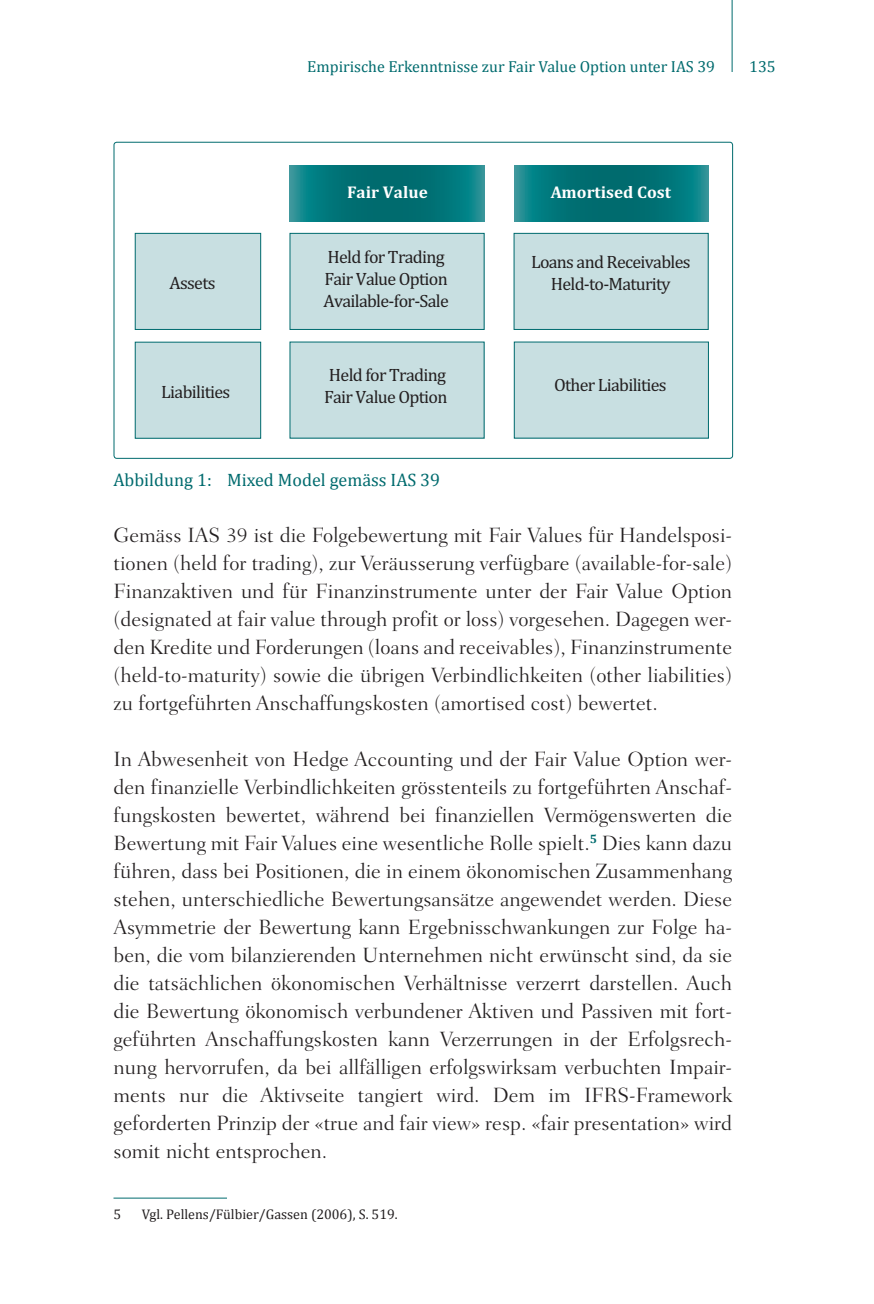
<style>
.page{position:relative;width:874px;height:1304px;background:#fff}
.page>*{position:absolute;margin:0;border:0;box-sizing:border-box;transform-origin:0 0}
.t1{font:300 21px/28px "Fairfield LT";color:#231f20;text-align:justify}
.t2{font:18px/21.6px "Cambria";letter-spacing:-.04em;color:#231f20}
.t3{font:18px "Cambria";color:#006b6e}
.t4{font:700 17.2px "Cambria";color:#fff}
.t5{font:16px "Cambria";color:#006b6e}
.t6{font:14px "Cambria";color:#231f20}
</style>
<div class="page">
<hr style="left:731px;top:0;width:1px;height:72px;background:#006b6e">
<div style="left:135px;top:342px;width:125px;height:96px;background:#c8dfe1"></div>
<div style="left:135px;top:342px;width:126px;height:97px;border:1px solid #006b6e"></div>
<div style="left:135px;top:233px;width:125px;height:96px;background:#c8dfe1"></div>
<div style="left:135px;top:233px;width:126px;height:97px;border:1px solid #006b6e"></div>
<div style="left:290px;top:233px;width:194px;height:96px;background:#c8dfe1"></div>
<div style="left:289px;top:233px;width:195px;height:97px;border:1px solid #006b6e"></div>
<svg style="left:290px;top:165px;width:194px;height:56px;background:#05767a"></svg>
<svg style="left:514px;top:165px;width:194px;height:56px;background:#05767a"></svg>
<div style="left:290px;top:342px;width:194px;height:96px;background:#c8dfe1"></div>
<div style="left:514px;top:342px;width:194px;height:96px;background:#c8dfe1"></div>
<div style="left:514px;top:233px;width:193px;height:96px;background:#c8dfe1"></div>
<div style="left:513px;top:233px;width:195px;height:97px;border:1px solid #006b6e"></div>
<hr style="left:113px;top:1198px;width:114px;height:1px;background:#006b6e">
<p class="t5" style="left:307px;top:57px;width:409px">Empirische Erkenntnisse zur Fair Value Option unter IAS 39</p>
<p class="t5" style="left:748px;top:57px;width:28px">135</p>
<p class="t2" style="left:169px;top:274px;width:47px">Assets</p>
<p class="t2" style="left:161px;top:383px;width:70px">Liabilities</p>
<p class="t4" style="left:347px;top:182px;width:82px">Fair Value</p>
<p class="t4" style="left:550px;top:182px;width:121px">Amortised Cost</p>
<p class="t2" style="left:323px;top:248px;width:127px">Held for Trading<br>Fair Value Option<br>Available-for-Sale</p>
<p class="t2" style="left:530px;top:253px;width:161px;text-align:center">Loans and Receivables<br>Held-to-Maturity</p>
<p class="t2" style="left:324px;top:366px;width:125px">Held for Trading<br>Fair Value Option</p>
<p class="t2" style="left:553px;top:376px;width:114px">Other Liabilities</p>
<p class="t3" style="left:113px;top:469px;width:328px">Abbildung 1: Mixed Model gemäss IAS 39</p>
<p class="t1" style="left:113px;top:522px;width:619px">Gemäss IAS 39 ist die Folgebewertung mit Fair Values für Handelsposi&shy;tionen (held for trading), zur Veräusserung verfügbare (available-for-sale)<br>Finanzaktiven und für Finanzinstrumente unter der Fair Value Option (designated at fair value through profit or loss) vorgesehen. Dagegen wer&shy;den Kredite und Forderungen (loans and receivables), Finanzinstrumente (held-to-maturity) sowie die übrigen Verbindlichkeiten (other liabilities) zu fortgeführten Anschaffungskosten (amortised cost) bewertet.</p>
<p class="t1" style="left:113px;top:746px;width:620px">In Abwesenheit von Hedge Accounting und der Fair Value Option wer&shy;den finanzielle Verbindlichkeiten grösstenteils zu fortgeführten Anschaf&shy;fungskosten bewertet, während bei finanziellen Vermögenswerten die Bewertung mit Fair Values eine wesentliche Rolle spielt.<sup>5</sup> Dies kann dazu führen, dass bei Positionen, die in einem ökonomischen Zusammenhang stehen, unterschiedliche Bewertungsansätze angewendet werden. Diese Asymmetrie der Bewertung kann Ergebnisschwankungen zur Folge ha&shy;ben, die vom bilanzierenden Unternehmen nicht erwünscht sind, da sie die tatsächlichen ökonomischen Verhältnisse verzerrt darstellen. Auch die Bewertung ökonomisch verbundener Aktiven und Passiven mit fort&shy;geführten Anschaffungskosten kann Verzerrungen in der Erfolgsrech&shy;nung hervorrufen, da bei allfälligen erfolgswirksam verbuchten Impair&shy;ments nur die Aktivseite tangiert wird. Dem im IFRS-Framework geforderten Prinzip der «true and fair view» resp. «fair presentation» wird somit nicht entsprochen.</p>
<p class="t6" style="left:113px;top:1206px;width:9px">5</p>
<p class="t6" style="left:142px;top:1206px;width:257px">Vgl . Pellens/Fülbier/Gassen (2006), S . 519 .</p>
</div>
